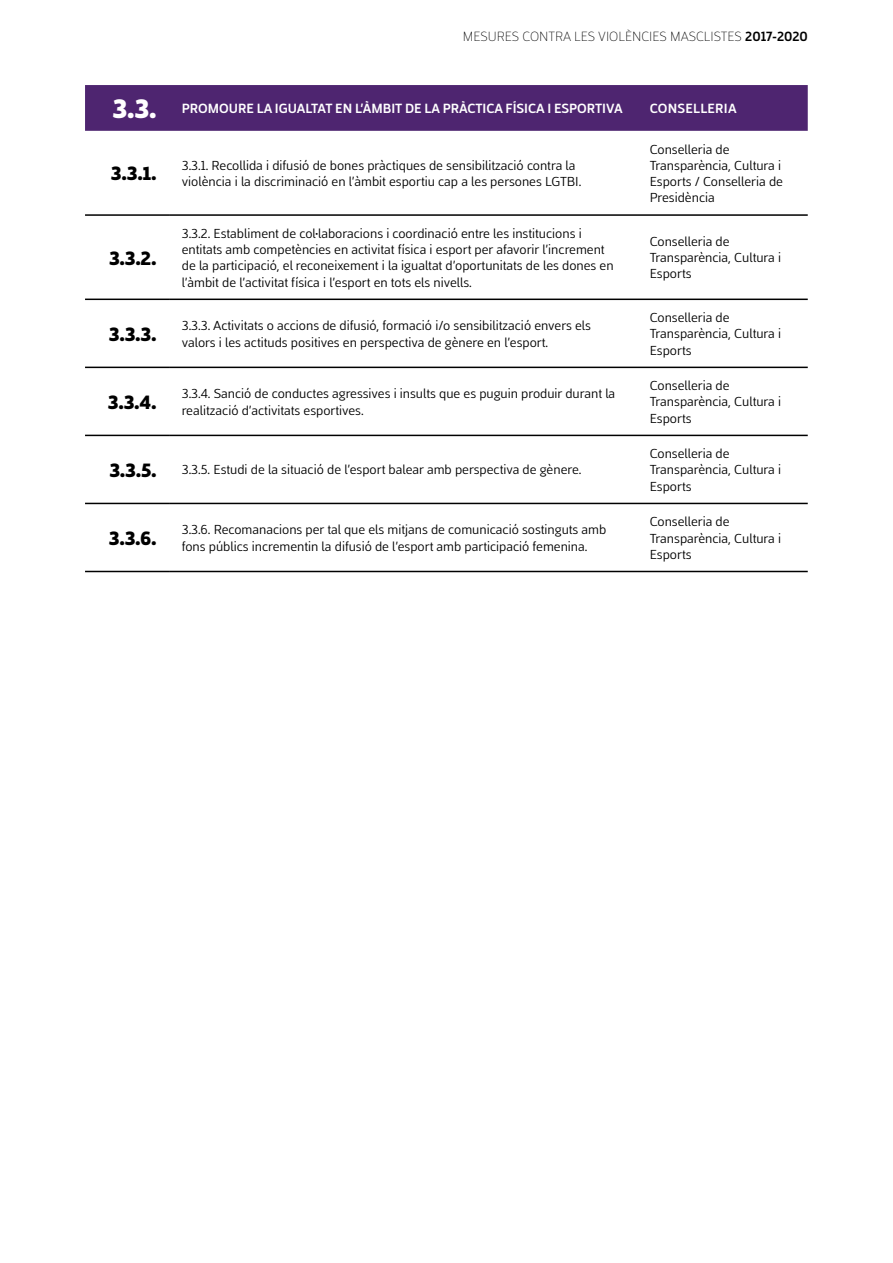
<style>
.page{position:relative;width:893px;height:1263px;background:#fff}
.page>*{position:absolute;margin:0;border:0;box-sizing:border-box;transform-origin:0 0}
.t1{font:800 19.5px "Mestre";color:#000}
.t2{font:13.5px/16.2px "Mestre";color:#000}
.t3{font:700 13.5px "Mestre";color:#fff}
.t4{font:100 13.5px "Mestre";color:#000}
.s1{font-weight:700}
.s2{font-weight:800;font-size:27px}
</style>
<div class="page">
<div style="left:85px;top:85px;width:723px;height:46px;background:#4e2570"></div>
<hr style="left:85px;top:214px;width:84px;height:2px;background:#000">
<hr style="left:169px;top:214px;width:468px;height:2px;background:#000">
<hr style="left:637px;top:214px;width:171px;height:2px;background:#000">
<hr style="left:85px;top:299px;width:84px;height:1px;background:#000">
<hr style="left:169px;top:299px;width:468px;height:1px;background:#000">
<hr style="left:637px;top:299px;width:171px;height:1px;background:#000">
<hr style="left:85px;top:367px;width:84px;height:1px;background:#000">
<hr style="left:169px;top:367px;width:468px;height:1px;background:#000">
<hr style="left:637px;top:367px;width:171px;height:1px;background:#000">
<hr style="left:85px;top:435px;width:84px;height:1px;background:#000">
<hr style="left:169px;top:435px;width:468px;height:1px;background:#000">
<hr style="left:637px;top:435px;width:171px;height:1px;background:#000">
<hr style="left:85px;top:503px;width:84px;height:1px;background:#000">
<hr style="left:169px;top:503px;width:468px;height:1px;background:#000">
<hr style="left:637px;top:503px;width:171px;height:1px;background:#000">
<hr style="left:85px;top:571px;width:84px;height:1px;background:#000">
<hr style="left:169px;top:571px;width:468px;height:1px;background:#000">
<hr style="left:637px;top:571px;width:171px;height:1px;background:#000">
<p class="t4" style="left:463px;top:27px;width:347px">MESURES CONTRA LES VIOLÈNCIES MASCLISTES <span class="s1">2017-2020</span></p>
<p class="t3" style="left:113px;top:98px;width:88px"><span class="s2">3.3.</span> PROMOURE</p>
<p class="t3" style="left:257px;top:98px;width:27px">LA IGUALTAT</p>
<p class="t3" style="left:335px;top:98px;width:37px">EN L’ÀMBIT</p>
<p class="t3" style="left:405px;top:98px;width:47px">DELAPRÀCTICA</p>
<p class="t3" style="left:506px;top:98px;width:8px">FÍSICA</p>
<p class="t3" style="left:547px;top:98px;width:16px">I ESPORTIVA</p>
<p class="t3" style="left:650px;top:98px;width:17px">CONSELLERIA</p>
<h1 class="t1" style="left:111px;top:158px;width:47px">3.3.1.</h1>
<p class="t2" style="left:182px;top:156px;width:401px">3.3.1. Recollida i difusió de bones pràctiques de sensibilització contra la violència i la discriminació en l’àmbit esportiu cap a les persones LGTBI.</p>
<p class="t2" style="left:650px;top:140px;width:135px">Conselleria de<br>Transparència, Cultura i<br>Esports / Conselleria de<br>Presidència</p>
<h1 class="t1" style="left:109px;top:242px;width:49px">3.3.2.</h1>
<p class="t2" style="left:182px;top:224px;width:433px">3.3.2. Establiment de col·laboracions i coordinació entre les institucions i entitats amb competències en activitat física i esport per afavorir l’increment de la participació, el reconeixement i la igualtat d’oportunitats de les dones en l’àmbit de l’activitat física i l’esport en tots els nivells.</p>
<p class="t2" style="left:650px;top:232px;width:133px">Conselleria de<br>Transparència, Cultura i<br>Esports</p>
<h1 class="t1" style="left:109px;top:318px;width:49px">3.3.3.</h1>
<p class="t2" style="left:182px;top:317px;width:411px">3.3.3. Activitats o accions de difusió, formació i/o sensibilització envers els valors i les actituds positives en perspectiva de gènere en l’esport.</p>
<p class="t2" style="left:650px;top:308px;width:133px">Conselleria de<br>Transparència, Cultura i<br>Esports</p>
<h1 class="t1" style="left:108px;top:386px;width:50px">3.3.4.</h1>
<p class="t2" style="left:182px;top:385px;width:435px">3.3.4. Sanció de conductes agressives i insults que es puguin produir durant la realització d’activitats esportives.</p>
<p class="t2" style="left:650px;top:376px;width:133px">Conselleria de<br>Transparència, Cultura i<br>Esports</p>
<h1 class="t1" style="left:109px;top:454px;width:48px">3.3.5.</h1>
<p class="t2" style="left:182px;top:461px;width:401px">3.3.5. Estudi de la situació de l’esport balear amb perspectiva de gènere.</p>
<p class="t2" style="left:650px;top:444px;width:133px">Conselleria de<br>Transparència, Cultura i<br>Esports</p>
<h1 class="t1" style="left:109px;top:522px;width:49px">3.3.6.</h1>
<p class="t2" style="left:182px;top:521px;width:426px">3.3.6. Recomanacions per tal que els mitjans de comunicació sostinguts amb fons públics incrementin la difusió de l’esport amb participació femenina.</p>
<p class="t2" style="left:650px;top:513px;width:133px">Conselleria de<br>Transparència, Cultura i<br>Esports</p>
</div>
